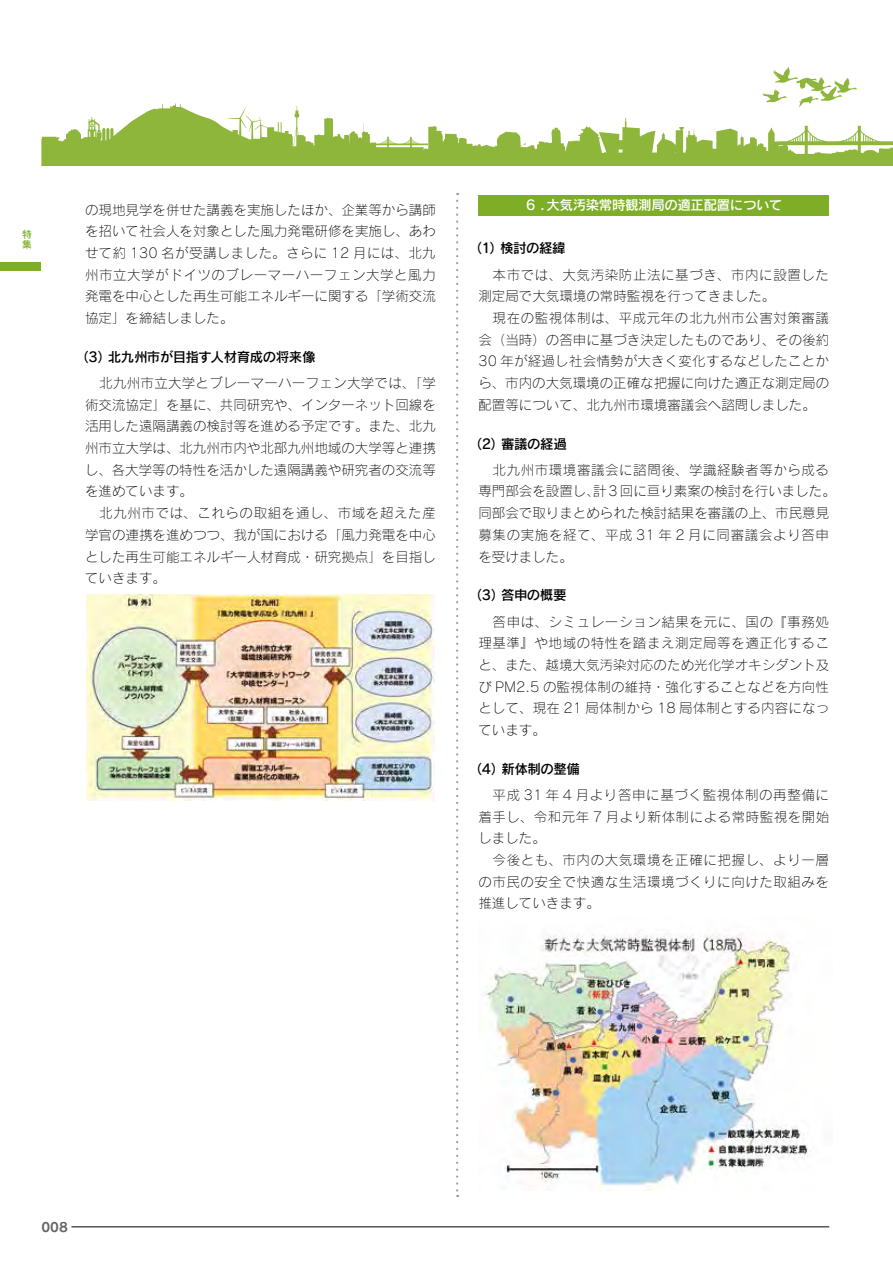
<style>
.page{position:relative;width:893px;height:1263px;background:#fff}
.page>*{position:absolute;margin:0;border:0;box-sizing:border-box;transform-origin:0 0}
.t1{font:13.5px/21.8px "Rodin Pro L";color:#000;text-align:justify}
.t2{font:13.5px "Rodin Pro DB";letter-spacing:-.035em;color:#000}
.t3{font:13.5px "Rodin Pro DB";letter-spacing:-.03em;color:#fff}
.t4{font:12.75px "Rodin Pro B";color:#666464}
.t5{font:9.75px/9.8px "Rodin Pro DB";color:#7eae26}
</style>
<div class="page">
<svg style="left:762px;top:67px;width:95px;height:37px"></svg>
<svg style="left:41px;top:104px;width:852px;height:62px"></svg>
<svg style="left:568px;top:140px;width:12px;height:2px"></svg>
<div style="left:0;top:262px;width:41px;height:9px;background:#7eae26"></div>
<hr style="left:71px;top:1226px;width:758px;height:1px;background:#000">
<img style="left:87px;top:594px;width:347px;height:206px">
<div style="left:478px;top:195px;width:351px;height:20px;background:#7eae26"></div>
<img style="left:478px;top:933px;width:332px;height:257px">
<svg style="left:456px;top:201px;width:2px;height:996px"></svg>
<p class="t5" style="left:22px;top:229px;width:11px">特集</p>
<p class="t1" style="left:85px;top:198px;width:352px">の現地見学を併せた講義を実施したほか、企業等から講師を招いて社会人を対象とした風力発電研修を実施し、あわせて約 130 名が受講しました。さらに 12 月には、北九州市立大学がドイツのブレーマーハーフェン大学と風力発電を中心とした再生可能エネルギーに関する「学術交流協定」を締結しました。</p>
<p class="t2" style="left:75px;top:348px;width:241px">（3）北九州市が目指す人材育成の将来像</p>
<p class="t1" style="left:85px;top:372px;width:352px;text-indent:14px">北九州市立大学とブレーマーハーフェン大学では、「学術交流協定」を基に、共同研究や、インターネット回線を活用した遠隔講義の検討等を進める予定です。また、北九州市立大学は、北九州市内や北部九州地域の大学等と連携し、各大学等の特性を活かした遠隔講義や研究者の交流等を進めています。</p>
<p class="t1" style="left:85px;top:502px;width:352px;text-indent:14px">北九州市では、これらの取組を通し、市域を超えた産学官の連携を進めつつ、我が国における「風力発電を中心とした再生可能エネルギー人材育成・研究拠点」を目指していきます。</p>
<p class="t3" style="left:526px;top:196px;width:258px">6 .大気汚染常時観測局の適正配置について</p>
<p class="t2" style="left:469px;top:239px;width:98px">（1）検討の経緯</p>
<p class="t1" style="left:478px;top:263px;width:352px;text-indent:14px">本市では、大気汚染防止法に基づき、市内に設置した測定局で大気環境の常時監視を行ってきました。</p>
<p class="t1" style="left:478px;top:307px;width:352px;text-indent:14px">現在の監視体制は、平成元年の北九州市公害対策審議会（当時）の答申に基づき決定したものであり、その後約30 年が経過し社会情勢が大きく変化するなどしたことから、市内の大気環境の正確な把握に向けた適正な測定局の配置等について、北九州市環境審議会へ諮問しました。</p>
<p class="t2" style="left:469px;top:435px;width:100px">（2）審議の経過</p>
<p class="t1" style="left:478px;top:458px;width:359px;text-align:left;text-indent:14px">北九州市環境審議会に諮問後、学識経験者等から成る専門部会を設置し、計 3回に亘り素案の検討を行いました。同部会で取りまとめられた検討結果を審議の上、市民意見募集の実施を経て、平成 31 年 2 月に同審議会より答申を受けました。</p>
<p class="t2" style="left:469px;top:586px;width:99px">（3）答申の概要</p>
<p class="t1" style="left:478px;top:610px;width:352px;text-indent:14px">答申は、シミュレーション結果を元に、国の『事務処理基準』や地域の特性を踏まえ測定局等を適正化すること、また、越境大気汚染対応のため光化学オキシダント及び PM2.5 の監視体制の維持・強化することなどを方向性として、現在 21 局体制から 18 局体制とする内容になっています。</p>
<p class="t2" style="left:469px;top:760px;width:113px">（4）新体制の整備</p>
<p class="t1" style="left:478px;top:784px;width:352px;text-indent:14px">平成 31 年 4 月より答申に基づく監視体制の再整備に着手し、令和元年 7 月より新体制による常時監視を開始しました。</p>
<p class="t1" style="left:478px;top:849px;width:352px;text-indent:14px">今後とも、市内の大気環境を正確に把握し、より一層の市民の安全で快適な生活環境づくりに向けた取組みを推進していきます。</p>
<p class="t4" style="left:41px;top:1218px;width:28px">008</p>
</div>
